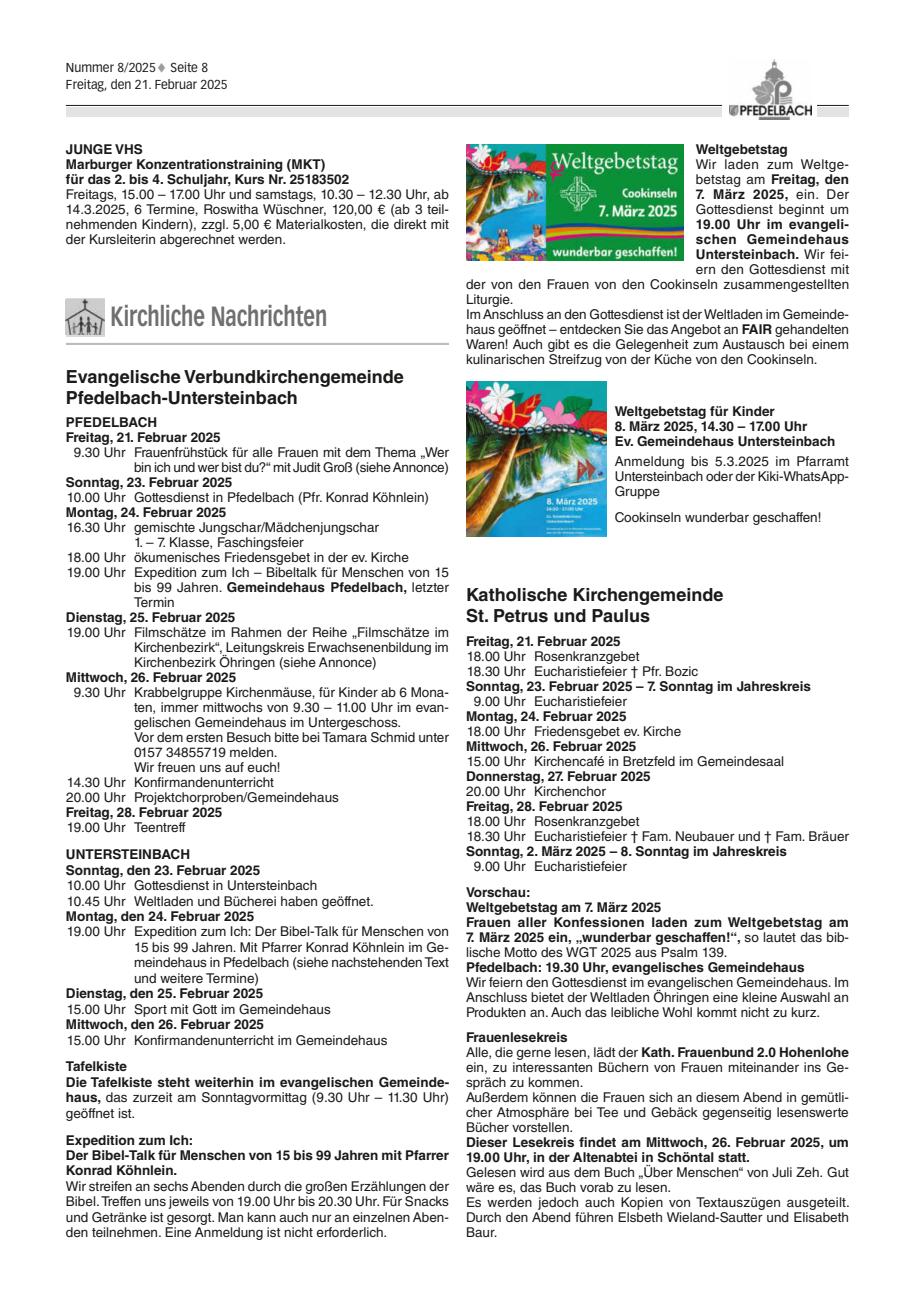
<style>
.page{position:relative;width:915px;height:1297px;background:#fff}
.page>*{position:absolute;margin:0;border:0;box-sizing:border-box;transform-origin:0 0}
.t1{font:700 27.3px "Vectora LT Std";color:#6f6f6e;scale:.71 1}
.t2{font:700 18px/21px "Helvetica LT Std";color:#1a1a18}
.t3{font:13.5px/15px "Helvetica LT Std";color:#1a1a18}
.t4{font:700 13.5px/15px "Helvetica LT Std";color:#1a1a18}
.t5{font:13.5px/15px "Helvetica LT Std";letter-spacing:-.02em;color:#1a1a18;text-align:right}
.t6{font:13.5px/15px "Helvetica LT Std";letter-spacing:.025em;color:#1a1a18}
.t7{font:700 13.5px "Helvetica LT Std";letter-spacing:.035em;color:#1a1a18}
.t8{font:12.75px/16.5px "Vectora LT Std";color:#1a1a18;scale:.95 1}
.s1{color:#9c9d9d}
.s2{font-weight:400}
.s3{font-weight:700}
</style>
<div class="page">
<div style="left:66px;top:108px;width:782px;height:9px;background:#e3e3e3"></div>
<hr style="left:66px;top:105px;width:782px;height:1px;background:#1a1a18">
<div style="left:722px;top:59px;width:94px;height:60px;background:#fff"></div>
<img style="left:729px;top:59px;width:82px;height:60px">
<hr style="left:66px;top:343px;width:383px;height:2px;background:#bbbcbd">
<svg style="left:66px;top:298px;width:38px;height:39px"></svg>
<img style="left:66px;top:299px;width:38px;height:35px">
<img style="left:466px;top:145px;width:216px;height:115px">
<img style="left:466px;top:381px;width:140px;height:155px">
<p class="t8" style="left:66px;top:59px;width:172px">Nummer 8/2025<span class="s1">♦</span> Seite 8<br>Freitag, den 21. Februar 2025</p>
<p class="t4" style="left:66px;top:142px;width:285px">JUNGE VHS<br>Marburger Konzentrationstraining (MKT)<br>für das 2. bis 4. Schuljahr, Kurs Nr. 25183502</p>
<p class="t3" style="left:66px;top:187px;width:384px;text-align:justify">Freitags, 15.00 – 17.00 Uhr und samstags, 10.30 – 12.30 Uhr, ab 14.3.2025, 6 Termine, Roswitha Wüschner, 120,00 € (ab 3 teil&shy;nehmenden Kindern), zzgl. 5,00 € Materialkosten, die direkt mit der Kursleiterin abgerechnet werden.</p>
<h1 class="t1" style="left:111px;top:299px;width:307px">Kirchliche Nachrichten</h1>
<h2 class="t2" style="left:66px;top:366px;width:339px">Evangelische Verbundkirchengemeinde<br>Pfedelbach-Untersteinbach</h2>
<p class="t4" style="left:66px;top:415px;width:156px">PFEDELBACH<br>Freitag, 21. Februar 2025</p>
<p class="t5" style="left:74px;top:445px;width:376px">9.30 Uhr Frauenfrühstück für alle Frauen mit dem Thema „Wer bin ich und wer bist du?“ mit Judit Groß (siehe Annonce)</p>
<p class="t4" style="left:66px;top:475px;width:168px">Sonntag, 23. Februar 2025</p>
<p class="t3" style="left:67px;top:490px;width:363px">10.00 Uhr Gottesdienst in Pfedelbach (Pfr. Konrad Köhnlein)</p>
<p class="t4" style="left:66px;top:505px;width:162px">Montag, 24. Februar 2025</p>
<p class="t3" style="left:67px;top:520px;width:314px">16.30 Uhr gemischte Jungschar/Mädchenjungschar</p>
<p class="t3" style="left:134px;top:535px;width:171px">1. – 7. Klasse, Faschingsfeier</p>
<p class="t3" style="left:67px;top:550px;width:343px">18.00 Uhr ökumenisches Friedensgebet in der ev. Kirche</p>
<p class="t3" style="left:67px;top:565px;width:383px">19.00 Uhr Expedition zum Ich – Bibeltalk für Menschen von 15</p>
<p class="t4" style="left:134px;top:580px;width:316px"><span class="s2">bis 99 Jahren.</span> Gemeindehaus Pfedelbach, <span class="s2">letzter</span></p>
<p class="t3" style="left:134px;top:595px;width:42px">Termin</p>
<p class="t4" style="left:66px;top:610px;width:171px">Dienstag, 25. Februar 2025</p>
<p class="t3" style="left:134px;top:625px;width:316px;text-align:justify;text-indent:-67px">19.00 Uhr Filmschätze im Rahmen der Reihe „Filmschätze im Kirchenbezirk“, Leitungskreis Erwachsenenbildung im Kirchenbezirk Öhringen (siehe Annonce)</p>
<p class="t4" style="left:66px;top:670px;width:172px">Mittwoch, 26. Februar 2025</p>
<p class="t3" style="left:74px;top:685px;width:376px">9.30 Uhr Krabbelgruppe Kirchenmäuse, für Kinder ab 6 Mona-</p>
<p class="t3" style="left:134px;top:700px;width:316px">ten, immer mittwochs von 9.30 – 11.00 Uhr im evan-</p>
<p class="t3" style="left:134px;top:715px;width:269px">gelischen Gemeindehaus im Untergeschoss.</p>
<p class="t3" style="left:134px;top:730px;width:316px">Vor dem ersten Besuch bitte bei Tamara Schmid unter</p>
<p class="t3" style="left:134px;top:745px;width:145px">0157 34855719 melden.</p>
<p class="t3" style="left:134px;top:760px;width:148px">Wir freuen uns auf euch!</p>
<p class="t3" style="left:67px;top:775px;width:209px">14.30 Uhr Konfirmandenunterricht</p>
<p class="t3" style="left:66px;top:790px;width:274px">20.00 Uhr Projektchorproben/Gemeindehaus</p>
<p class="t4" style="left:66px;top:805px;width:158px">Freitag, 28. Februar 2025</p>
<p class="t3" style="left:67px;top:820px;width:120px">19.00 Uhr Teentreff</p>
<p class="t4" style="left:66px;top:846px;width:196px;line-height:15.5px">UNTERSTEINBACH<br>Sonntag, den 23. Februar 2025</p>
<p class="t3" style="left:67px;top:878px;width:308px;line-height:15.5px">10.00 Uhr Gottesdienst in Untersteinbach<br>10.45 Uhr Weltladen und Bücherei haben geöffnet.</p>
<p class="t4" style="left:66px;top:908px;width:190px">Montag, den 24. Februar 2025</p>
<p class="t3" style="left:134px;top:924px;width:316px;line-height:15.5px;text-align:justify;text-indent:-67px">19.00 Uhr Expedition zum Ich: Der Bibel-Talk für Menschen von 15 bis 99 Jahren. Mit Pfarrer Konrad Köhnlein im Ge&shy;meindehaus in Pfedelbach (siehe nachstehenden Text und weitere Termine)</p>
<p class="t4" style="left:66px;top:986px;width:199px">Dienstag, den 25. Februar 2025</p>
<p class="t3" style="left:67px;top:1001px;width:265px">15.00 Uhr Sport mit Gott im Gemeindehaus</p>
<p class="t4" style="left:66px;top:1017px;width:199px">Mittwoch, den 26. Februar 2025</p>
<p class="t3" style="left:67px;top:1032px;width:322px">15.00 Uhr Konfirmandenunterricht im Gemeindehaus</p>
<p class="t4" style="left:66px;top:1059px;width:384px;line-height:15.5px">Tafelkiste<br>Die Tafelkiste steht weiterhin im evangelischen Gemeinde&shy;haus, <span class="s2">das zurzeit am Sonntagvormittag (9.30 Uhr – 11.30 Uhr) geöffnet ist.</span></p>
<p class="t4" style="left:66px;top:1132px;width:384px;line-height:15.5px">Expedition zum Ich:<br>Der Bibel-Talk für Menschen von 15 bis 99 Jahren mit Pfarrer<br>Konrad Köhnlein.</p>
<p class="t3" style="left:66px;top:1178px;width:384px;line-height:15.5px;text-align:justify">Wir streifen an sechs Abenden durch die großen Erzählungen der Bibel. Treffen uns jeweils von 19.00 Uhr bis 20.30 Uhr. Für Snacks und Getränke ist gesorgt. Man kann auch nur an einzelnen Aben&shy;den teilnehmen. Eine Anmeldung ist nicht erforderlich.</p>
<p class="t4" style="left:695px;top:142px;width:93px">Weltgebetstag</p>
<p class="t6" style="left:695px;top:157px;width:155px">Wir laden zum Weltge&shy;betstag am <span class="s3">Freitag, den</span></p>
<p class="t3" style="left:695px;top:187px;width:155px"><span class="s3">7. März 2025,</span> ein. Der<br>Gottesdienst beginnt um</p>
<p class="t4" style="left:695px;top:217px;width:155px">19.00 Uhr im evangeli-</p>
<p class="t7" style="left:695px;top:231px;width:155px">schen Gemeindehaus</p>
<p class="t4" style="left:695px;top:247px;width:155px">Untersteinbach. <span class="s2">Wir fei-</span></p>
<p class="t3" style="left:695px;top:262px;width:155px">ern den Gottesdienst mit</p>
<p class="t3" style="left:466px;top:277px;width:384px">der von den Frauen von den Cookinseln zusammengestellten</p>
<p class="t3" style="left:466px;top:292px;width:49px">Liturgie.</p>
<p class="t3" style="left:466px;top:307px;width:384px">Im Anschluss an den Gottesdienst ist der Weltladen im Gemeinde-</p>
<p class="t3" style="left:466px;top:322px;width:384px">haus geöffnet – entdecken Sie das Angebot an <span class="s3">FAIR</span> gehandelten</p>
<p class="t3" style="left:466px;top:337px;width:384px">Waren! Auch gibt es die Gelegenheit zum Austausch bei einem</p>
<p class="t3" style="left:466px;top:352px;width:353px">kulinarischen Streifzug von der Küche von den Cookinseln.</p>
<p class="t4" style="left:614px;top:403px;width:162px">Weltgebetstag für Kinder</p>
<p class="t4" style="left:614px;top:418px;width:222px">8. März 2025, 14.30 – 17.00 Uhr<br>Ev. Gemeindehaus Untersteinbach</p>
<p class="t3" style="left:614px;top:454px;width:236px;text-align:justify">Anmeldung bis 5.3.2025 im Pfarramt Untersteinbach oder der Kiki-WhatsApp-Gruppe</p>
<p class="t3" style="left:614px;top:510px;width:208px">Cookinseln wunderbar geschaffen!</p>
<h2 class="t2" style="left:466px;top:584px;width:259px">Katholische Kirchengemeinde<br>St. Petrus und Paulus</h2>
<p class="t4" style="left:466px;top:633px;width:156px">Freitag, 21. Februar 2025</p>
<p class="t3" style="left:466px;top:648px;width:233px">18.00 Uhr Rosenkranzgebet<br>18.30 Uhr Eucharistiefeier † Pfr. Bozic</p>
<p class="t4" style="left:466px;top:678px;width:346px">Sonntag, 23. Februar 2025 – 7. Sonntag im Jahreskreis</p>
<p class="t3" style="left:473px;top:693px;width:155px">9.00 Uhr Eucharistiefeier</p>
<p class="t4" style="left:466px;top:708px;width:162px">Montag, 24. Februar 2025</p>
<p class="t3" style="left:466px;top:723px;width:216px">18.00 Uhr Friedensgebet ev. Kirche</p>
<p class="t4" style="left:466px;top:738px;width:172px">Mittwoch, 26. Februar 2025</p>
<p class="t3" style="left:466px;top:753px;width:319px">15.00 Uhr Kirchencafé in Bretzfeld im Gemeindesaal</p>
<p class="t4" style="left:466px;top:768px;width:186px">Donnerstag, 27. Februar 2025</p>
<p class="t3" style="left:466px;top:783px;width:141px">20.00 Uhr Kirchenchor</p>
<p class="t4" style="left:466px;top:798px;width:158px">Freitag, 28. Februar 2025</p>
<p class="t3" style="left:466px;top:813px;width:383px">18.00 Uhr Rosenkranzgebet<br>18.30 Uhr Eucharistiefeier † Fam. Neubauer und † Fam. Bräuer</p>
<p class="t4" style="left:466px;top:843px;width:322px">Sonntag, 2. März 2025 – 8. Sonntag im Jahreskreis</p>
<p class="t3" style="left:473px;top:858px;width:155px">9.00 Uhr Eucharistiefeier</p>
<p class="t4" style="left:466px;top:884px;width:384px">Vorschau:<br>Weltgebetstag am 7. März 2025<br>Frauen aller Konfessionen laden zum Weltgebetstag am</p>
<p class="t3" style="left:466px;top:929px;width:384px"><span class="s3">7. März 2025 ein, „wunderbar geschaffen!“,</span> so lautet das bib&shy;lische Motto des WGT 2025 aus Psalm 139.</p>
<p class="t4" style="left:466px;top:959px;width:340px">Pfedelbach: 19.30 Uhr, evangelisches Gemeindehaus</p>
<p class="t3" style="left:466px;top:974px;width:384px;text-align:justify">Wir feiern den Gottesdienst im evangelischen Gemeindehaus. Im Anschluss bietet der Weltladen Öhringen eine kleine Auswahl an Produkten an. Auch das leibliche Wohl kommt nicht zu kurz.</p>
<p class="t3" style="left:466px;top:1030px;width:384px"><span class="s3">Frauenlesekreis<br></span>Alle, die gerne lesen, lädt der <span class="s3">Kath. Frauenbund 2.0 Hohenlohe </span>ein, zu interessanten Büchern von Frauen miteinander ins Ge&shy;spräch zu kommen.<br>Außerdem können die Frauen sich an diesem Abend in gemütli&shy;cher Atmosphäre bei Tee und Gebäck gegenseitig lesenswerte Bücher vorstellen.</p>
<p class="t4" style="left:466px;top:1135px;width:384px">Dieser Lesekreis findet am Mittwoch, 26. Februar 2025, um<br>19.00 Uhr, in der Altenabtei in Schöntal statt.</p>
<p class="t3" style="left:466px;top:1165px;width:385px">Gelesen wird aus dem Buch „Über Menschen“ von Juli Zeh. Gut wäre es, das Buch vorab zu lesen.<br>Es werden jedoch auch Kopien von Textauszügen ausgeteilt.<br>Durch den Abend führen Elsbeth Wieland-Sautter und Elisabeth Baur.</p>
</div>
